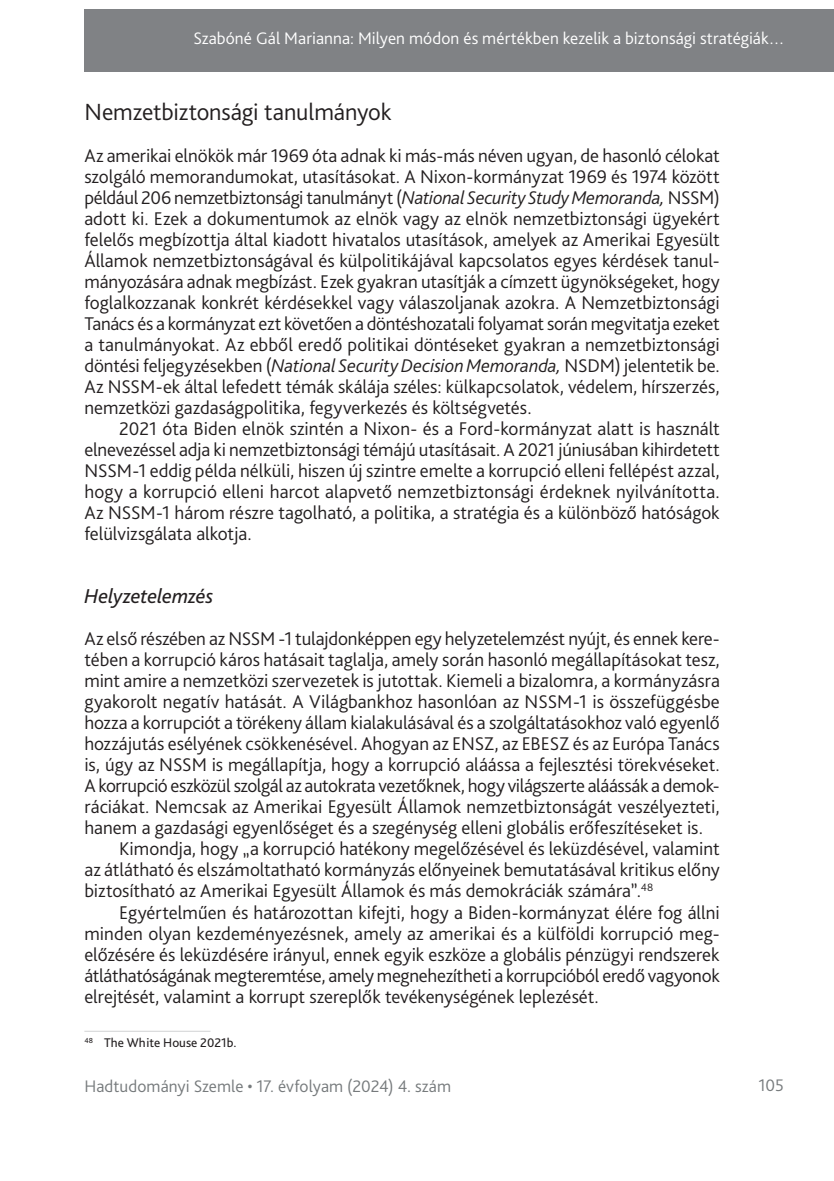
<style>
.page{position:relative;width:834px;height:1181px;background:#fff}
.page>*{position:absolute;margin:0;border:0;box-sizing:border-box;transform-origin:0 0}
._1_1_1__Head_2{font:300 24.5px "Bliss Pro";letter-spacing:-.005em;color:#231f20}
._1_1_1_1__Head_3{font:italic 21px "Bliss Pro";letter-spacing:-.005em;color:#231f20}
._2__Body_1st_paragraph{font:300 19.25px/21px "Bliss Pro";color:#231f20;text-align:justify}
._1__Body{font:300 19.25px/21px "Bliss Pro";color:#231f20;text-align:justify}
.t1{font:300 17.5px "Bliss Pro";letter-spacing:.005em;color:#fff}
.t2{font:300 17.5px "Bliss Pro";letter-spacing:.005em;color:#767a7c}
.Lábjegyzet{font:13.12px "Bliss Pro";color:#231f20}
.s1{font-style:italic}
</style>
<div class="page">
<div style="left:84px;top:9px;width:749px;height:63px;background:#808285"></div>
<hr style="left:84px;top:1031px;width:126px;height:1px;background:#d1d2d4">
<p class="t1" style="left:193px;top:27px;width:592px">Szabóné Gál Marianna: Milyen módon és mértékben kezelik a biztonsági stratégiák…</p>
<p class="_1_1_1__Head_2" style="left:84px;top:97px;width:308px">Nemzetbiztonsági tanulmányok</p>
<p class="_2__Body_1st_paragraph" style="left:84px;top:145px;width:637px">Az amerikai elnökök már 1969 óta adnak ki más-más néven ugyan, de hasonló célokat szolgáló memorandumokat, utasításokat. A Nixon-kormányzat 1969 és 1974 között például 206 nemzetbiztonsági tanulmányt (<span class="s1">National Security Study Memoranda,</span> NSSM) adott ki. Ezek a dokumentumok az elnök vagy az elnök nemzetbiztonsági ügyekért felelős megbízottja által kiadott hivatalos utasítások, amelyek az Amerikai Egyesült Államok nemzetbiztonságával és külpolitikájával kapcsolatos egyes kérdések tanul&shy;mányozására adnak megbízást. Ezek gyakran utasítják a címzett ügynökségeket, hogy foglalkozzanak konkrét kérdésekkel vagy válaszoljanak azokra. A Nemzetbiztonsági Tanács és a kormányzat ezt követően a döntéshozatali folyamat során megvitatja ezeket a tanulmányokat. Az ebből eredő politikai döntéseket gyakran a nemzetbiztonsági döntési feljegyzésekben (<span class="s1">National Security Decision Memoranda,</span> NSDM) jelentetik be.<br>Az NSSM-ek által lefedett témák skálája széles: külkapcsolatok, védelem, hírszerzés, nemzetközi gazdaságpolitika, fegyverkezés és költségvetés.</p>
<p class="_1__Body" style="left:84px;top:418px;width:636px;text-indent:35px">2021 óta Biden elnök szintén a Nixon- és a Ford-kormányzat alatt is használt elnevezéssel adja ki nemzetbiztonsági témájú utasításait. A -2021 júniusában kihirdetett NSSM-1 eddig példa nélküli, hiszen új szintre emelte a korrupció elleni fellépést azzal, hogy a korrupció elleni harcot alapvető nemzetbiztonsági érdeknek nyilvánította.<br>Az NSSM-1 három részre tagolható, a politika, a stratégia és a különböző hatóságok felülvizsgálata alkotja.</p>
<p class="_1_1_1_1__Head_3" style="left:84px;top:583px;width:130px">Helyzetelemzés</p>
<p class="_2__Body_1st_paragraph" style="left:84px;top:628px;width:637px">Az első részében az NSSM -1 tulajdonképpen egy helyzetelemzést nyújt, és ennek kere&shy;tében a korrupció káros hatásait taglalja, amely során hasonló megállapításokat tesz, mint amire a nemzetközi szervezetek is jutottak. Kiemeli a bizalomra, a kormányzásra gyakorolt negatív hatását. A Világbankhoz hasonlóan az NSSM-1 is összefüggésbe hozza a korrupciót a törékeny állam kialakulásával és a szolgáltatásokhoz való egyenlő hozzájutás esélyének csökkenésével. Ahogyan az ENSZ, az EBESZ és az Európa Tanács is, úgy az NSSM is megállapítja, hogy a korrupció aláássa a fejlesztési törekvéseket.<br>A korrupció eszközül szolgál az autokrata vezetőknek, hogy világszerte aláássák a demok&shy;ráciákat. Nemcsak az Amerikai Egyesült Államok nemzetbiztonságát veszélyezteti, hanem a gazdasági egyenlőséget és a szegénység elleni globális erőfeszítéseket is.</p>
<p class="_1__Body" style="left:84px;top:838px;width:637px;text-indent:35px">Kimondja, hogy „a korrupció hatékony megelőzésével és leküzdésével, valamint az átlátható és elszámoltatható kormányzás előnyeinek bemutatásával kritikus előny biztosítható az Amerikai Egyesült Államok és más demokráciák számára”.<sup>48</sup></p>
<p class="_1__Body" style="left:84px;top:901px;width:637px;text-indent:35px">Egyértelműen és határozottan kifejti, hogy a Biden-kormányzat élére fog állni minden olyan kezdeményezésnek, amely az amerikai és a külföldi korrupció meg&shy;előzésére és leküzdésére irányul, ennek egyik eszköze a globális pénzügyi rendszerek átláthatóságának megteremtése, amely megnehezítheti a korrupcióból eredő vagyonok elrejtését, valamint a korrupt szereplők tevékenységének leplezését.</p>
<p class="Lábjegyzet" style="left:84px;top:1034px;width:154px"><sup>48</sup> The White House 2021b.</p>
<p class="t2" style="left:84px;top:1075px;width:368px">Hadtudományi Szemle • 17. évfolyam (2024) 4. szám</p>
<p class="t2" style="left:758px;top:1074px;width:27px">105</p>
</div>
